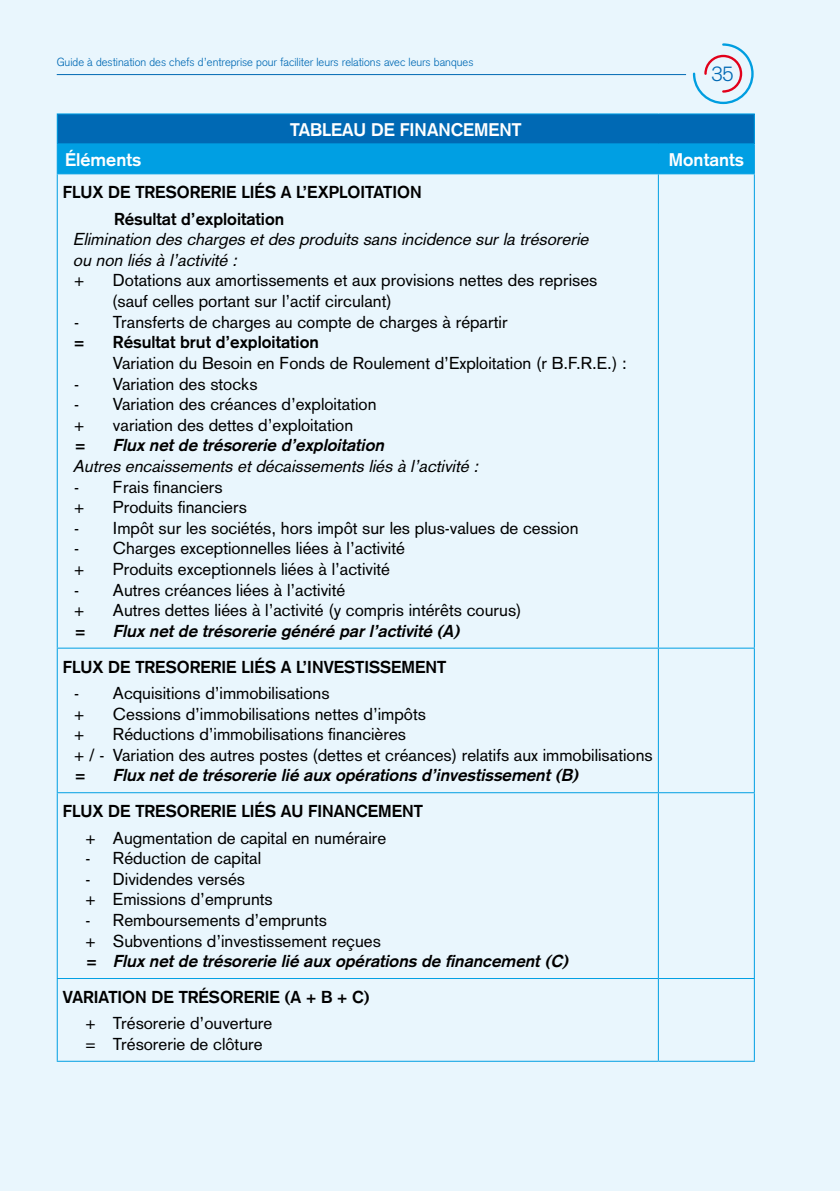
<style>
.page{position:relative;width:840px;height:1191px;background:#fff}
.page>*{position:absolute;margin:0;border:0;box-sizing:border-box;transform-origin:0 0}
.t1{font:300 20.2px "Basic Commercial LT";color:#0069b4}
.t2{font:700 18px "Basic Commercial LT";color:#fff}
.t3{font:17px/20.6px "Basic Commercial LT";color:#000}
.t4{font:italic 700 17px "Basic Commercial LT";color:#000}
.t5{font:700 17px/26.2px "Basic Commercial LT";color:#000}
.t6{font:italic 17px/20.6px "Basic Commercial LT";color:#000}
.t7{font:300 11.6px "Basic Commercial LT";color:#0069b4}
</style>
<div class="page">
<div style="left:0;top:0;width:839px;height:1191px;background:#e9f6fd"></div>
<svg style="left:692px;top:43px;width:62px;height:62px"></svg>
<hr style="left:57px;top:74px;width:628px;height:1px;background:#0069b4">
<hr style="left:57px;top:113px;width:601px;height:1px;background:#009fe3">
<hr style="left:658px;top:113px;width:96px;height:1px;background:#009fe3">
<svg style="left:57px;top:114px;width:697px;height:59px;background:#0084cb"></svg>
<hr style="left:57px;top:173px;width:601px;height:1px;background:#009fe3">
<hr style="left:57px;top:174px;width:1px;height:473px;background:#009fe3">
<hr style="left:658px;top:173px;width:96px;height:1px;background:#009fe3">
<hr style="left:657px;top:174px;width:1px;height:473px;background:#009fe3">
<hr style="left:753px;top:174px;width:1px;height:473px;background:#009fe3">
<hr style="left:57px;top:647px;width:601px;height:1px;background:#009fe3">
<hr style="left:57px;top:648px;width:1px;height:144px;background:#009fe3">
<hr style="left:658px;top:647px;width:96px;height:1px;background:#009fe3">
<hr style="left:657px;top:648px;width:1px;height:144px;background:#009fe3">
<hr style="left:753px;top:648px;width:1px;height:144px;background:#009fe3">
<hr style="left:57px;top:792px;width:601px;height:1px;background:#009fe3">
<hr style="left:57px;top:793px;width:1px;height:185px;background:#009fe3">
<hr style="left:658px;top:792px;width:96px;height:1px;background:#009fe3">
<hr style="left:657px;top:793px;width:1px;height:185px;background:#009fe3">
<hr style="left:753px;top:793px;width:1px;height:185px;background:#009fe3">
<hr style="left:57px;top:978px;width:601px;height:1px;background:#009fe3">
<hr style="left:57px;top:979px;width:1px;height:81px;background:#009fe3">
<hr style="left:658px;top:978px;width:96px;height:1px;background:#009fe3">
<hr style="left:657px;top:979px;width:1px;height:81px;background:#009fe3">
<hr style="left:753px;top:979px;width:1px;height:81px;background:#009fe3">
<hr style="left:57px;top:1060px;width:601px;height:1px;background:#009fe3">
<hr style="left:658px;top:1060px;width:96px;height:1px;background:#009fe3">
<p class="t7" style="left:57px;top:55px;width:418px">Guide à destination des chefs d’entreprise pour faciliter leurs relations avec leurs banques</p>
<p class="t2" style="left:290px;top:119px;width:233px">TABLEAU DE FINANCEMENT</p>
<p class="t1" style="left:711px;top:62px;width:24px">35</p>
<p class="t2" style="left:65px;top:149px;width:77px">Éléments</p>
<p class="t2" style="left:668px;top:149px;width:76px">Montants</p>
<p class="t5" style="left:114px;top:179px;width:309px;text-indent:-51px">FLUX DE TRESORERIE LIÉS A L’EXPLOITATION<br>Résultat d’exploitation</p>
<p class="t6" style="left:74px;top:229px;width:516px">Elimination des charges et des produits sans incidence sur la trésorerie ou non liés à l’activité :</p>
<p class="t3" style="left:74px;top:270px;width:12px">+</p>
<p class="t3" style="left:112px;top:270px;width:486px">Dotations aux amortissements et aux provisions nettes des reprises (sauf celles portant sur l’actif circulant)</p>
<p class="t3" style="left:74px;top:311px;width:434px">- Transferts de charges au compte de charges à répartir</p>
<p class="t5" style="left:74px;top:329px;width:12px">=</p>
<p class="t5" style="left:113px;top:329px;width:207px">Résultat brut d’exploitation</p>
<p class="t3" style="left:113px;top:353px;width:515px">Variation du Besoin en Fonds de Roulement d’Exploitation (r B.F.R.E.) :</p>
<p class="t3" style="left:74px;top:373px;width:185px">- Variation des stocks</p>
<p class="t3" style="left:74px;top:394px;width:303px">- Variation des créances d’exploitation +</p>
<p class="t3" style="left:113px;top:414px;width:241px">variation des dettes d’exploitation</p>
<p class="t4" style="left:74px;top:435px;width:12px">=</p>
<p class="t4" style="left:113px;top:435px;width:272px">Flux net de trésorerie d’exploitation</p>
<p class="t6" style="left:74px;top:456px;width:406px">Autres encaissements et décaissements liés à l’activité :</p>
<p class="t3" style="left:74px;top:476px;width:150px">- Frais financiers +</p>
<p class="t3" style="left:113px;top:497px;width:135px">Produits financiers</p>
<p class="t3" style="left:74px;top:517px;width:505px">- Impôt sur les sociétés, hors impôt sur les plus-values de cession</p>
<p class="t3" style="left:74px;top:538px;width:332px">- Charges exceptionnelles liées à l’activité +</p>
<p class="t3" style="left:113px;top:559px;width:278px">Produits exceptionnels liées à l’activité</p>
<p class="t3" style="left:74px;top:579px;width:272px">- Autres créances liées à l’activité +</p>
<p class="t3" style="left:113px;top:600px;width:410px">Autres dettes liées à l’activité (y compris intérêts courus)</p>
<p class="t4" style="left:74px;top:621px;width:12px">=</p>
<p class="t4" style="left:113px;top:621px;width:347px">Flux net de trésorerie généré par l’activité (A)</p>
<p class="t5" style="left:63px;top:653px;width:384px">FLUX DE TRESORERIE LIÉS A L’INVESTISSEMENT</p>
<p class="t3" style="left:74px;top:682px;width:256px">- Acquisitions d’immobilisations +</p>
<p class="t3" style="left:113px;top:703px;width:314px">Cessions d’immobilisations nettes d’impôts</p>
<p class="t3" style="left:74px;top:724px;width:579px;text-indent:39px">Réductions d’immobilisations financières<br>+ / - Variation des autres postes (dettes et créances) relatifs aux immobilisations</p>
<p class="t4" style="left:74px;top:765px;width:12px">=</p>
<p class="t4" style="left:113px;top:765px;width:466px">Flux net de trésorerie lié aux opérations d’investissement (B)</p>
<p class="t5" style="left:63px;top:798px;width:361px">FLUX DE TRESORERIE LIÉS AU FINANCEMENT</p>
<p class="t3" style="left:86px;top:827px;width:302px">+ Augmentation de capital en numéraire</p>
<p class="t3" style="left:86px;top:848px;width:177px">- Réduction de capital</p>
<p class="t3" style="left:86px;top:868px;width:188px">- Dividendes versés<br>+ Emissions d’emprunts</p>
<p class="t3" style="left:86px;top:909px;width:297px">- Remboursements d’emprunts<br>+ Subventions d’investissement reçues</p>
<p class="t4" style="left:86px;top:951px;width:483px">= Flux net de trésorerie lié aux opérations de financement (C)</p>
<p class="t5" style="left:63px;top:984px;width:308px">VARIATION DE TRÉSORERIE (A + B + C)</p>
<p class="t3" style="left:86px;top:1013px;width:188px">+ Trésorerie d’ouverture = Trésorerie de clôture</p>
<p class="t3" style="left:74px;top:724px;width:12px">+</p>
</div>
